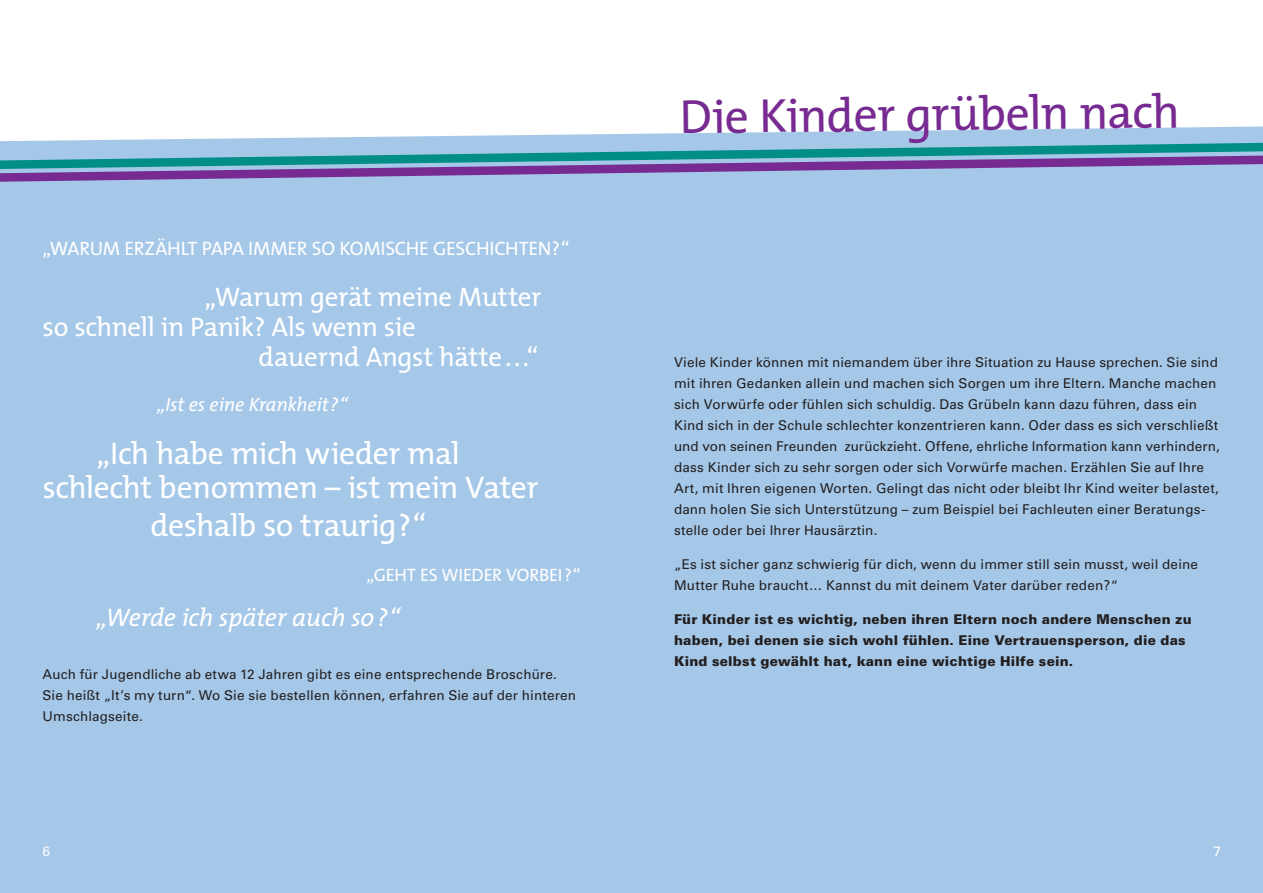
<style>
.page{position:relative;width:1263px;height:893px;background:#fff}
.page>*{position:absolute;margin:0;border:0;box-sizing:border-box;transform-origin:0 0}
.t1{font:48px "The Mix";color:#772a91}
.t2{font:31.5px/34.5px "The Mix";letter-spacing:-.015em;color:#fff}
.t3{font:27px "The Mix";letter-spacing:-.015em;color:#fff}
.t4{font:italic 25.5px "The Mix";letter-spacing:-.015em;color:#fff}
.t5{font:19.5px "The Mix";letter-spacing:-.01em;color:#fff}
.t6{font:italic 19.5px "The Mix";letter-spacing:-.015em;color:#fff}
.t7{font:18px "The Mix";letter-spacing:-.01em;color:#fff}
.t8{font:13.5px/21px "Univers";letter-spacing:.01em;color:#231f20}
.t9{font:900 13.5px/21px "Univers";letter-spacing:.015em;color:#231f20}
.t10{font:13.5px "Univers";color:#fff}
</style>
<div class="page">
<div style="left:0;top:127px;width:1263px;height:766px;background:#a5c8e9"></div>
<svg style="left:0;top:143px;width:1263px;height:39px;background:#7698c0"></svg>
<h3 class="t5" style="left:43px;top:233px;width:528px">„Warum erzählt Papa immer so komische Geschichten ?“</h3>
<h3 class="t3" style="left:205px;top:275px;width:338px">„Warum gerät meine Mutter</h3>
<h3 class="t3" style="left:43px;top:305px;width:375px">so schnell in Panik? Als wenn sie</h3>
<h3 class="t3" style="left:259px;top:335px;width:282px">dauernd Angst hätte...“</h3>
<h3 class="t6" style="left:157px;top:389px;width:192px">„Ist es eine Krankheit?“</h3>
<h2 class="t2" style="left:42px;top:435px;width:497px;text-indent:54px">„I ch habe mich wieder mal schlecht benommen – ist mein Vater</h2>
<h2 class="t2" style="left:151px;top:507px;width:278px">deshalb so traurig?“</h2>
<h3 class="t7" style="left:367px;top:560px;width:216px">„Geht es wieder vorbei?“</h3>
<h3 class="t4" style="left:97px;top:596px;width:305px">„Werde ich später auch so ?“</h3>
<p class="t8" style="left:43px;top:664px;width:535px">Auch für Jugendliche ab etwa 12 Jahren gibt es eine entsprechende Broschüre.<br>Sie heißt „It’s my turn“. Wo Sie sie bestellen können, erfahren Sie auf der hinteren<br>Umschlagseite.</p>
<h1 class="t1" style="left:679px;top:79px;width:507px;rotate:-1deg">Die Kinder grübeln nach</h1>
<p class="t8" style="left:674px;top:352px;width:547px">Viele Kinder können mit niemandem über ihre Situation zu Hause sprechen. Sie sind mit ihren Gedanken allein und machen sich Sorgen um ihre Eltern. Manche machen sich Vorwürfe oder fühlen sich schuldig. Das Grübeln kann dazu führen, dass ein Kind sich in der Schule schlechter konzentrieren kann. Oder dass es sich verschließt und von seinen Freunden zurückzieht. Offene, ehrliche Information kann verhindern, dass Kinder sich zu sehr sorgen oder sich Vorwürfe machen. Erzählen Sie auf Ihre Art, mit Ihren eigenen Worten. Gelingt das nicht oder bleibt Ihr Kind weiter belastet, dann holen Sie sich Unterstützung – zum Beispiel bei Fachleuten einer Beratungs&shy;stelle oder bei Ihrer Hausärztin.</p>
<p class="t8" style="left:674px;top:554px;width:525px">„Es ist sicher ganz schwierig für dich, wenn du immer still sein musst, weil deine<br>Mutter Ruhe braucht… Kannst du mit deinem Vater darüber reden?“</p>
<p class="t9" style="left:674px;top:608px;width:519px">Für Kinder ist es wichtig, neben ihren Eltern noch andere Menschen zu haben, bei denen sie sich wohl fühlen. Eine Vertrauensperson, die das<br>Kind selbst gewählt hat, kann eine wichtige Hilfe sein.</p>
<p class="t10" style="left:43px;top:843px;width:9px">6</p>
<p class="t10" style="left:1213px;top:843px;width:9px">7</p>
</div>
